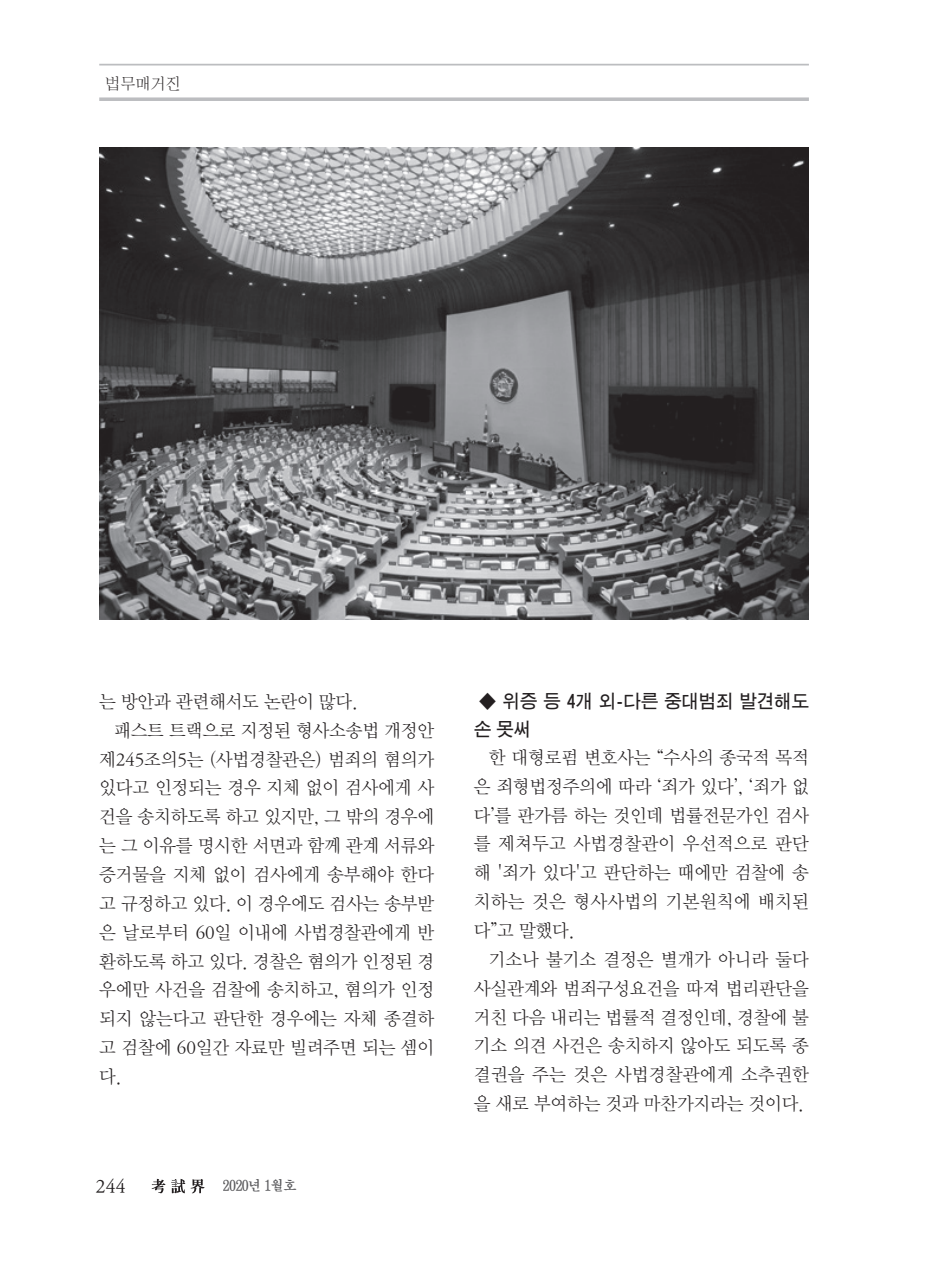
<style>
.page{position:relative;width:933px;height:1275px;background:#fff}
.page>*{position:absolute;margin:0;border:0;box-sizing:border-box;transform-origin:0 0}
.t1{font:19.25px "DX Nmu Std 30";color:#231f20}
.t2{font:18.38px/28.9px "DX Nmu Std 20";letter-spacing:-.01em;color:#231f20;text-align:justify}
.t3{font:18.38px/28px "D Xgo Std 40";letter-spacing:-.01em;color:#231f20;scale:.95 1}
.t4{font:15.75px "DX Shnm Std";letter-spacing:-.01em;color:#231f20}
.t5{font:14px "D Xmu Std 40";letter-spacing:-.05em;color:#5a5a5d;scale:.95 1}
</style>
<div class="page">
<svg style="left:99px;top:97px;width:710px;height:4px;background:#c4c4c7"></svg>
<hr style="left:99px;top:64px;width:710px;height:2px;background:#bcbdc0">
<svg style="left:152px;top:1179px;width:13px;height:14px"></svg>
<svg style="left:171px;top:1179px;width:14px;height:14px"></svg>
<svg style="left:191px;top:1179px;width:14px;height:14px"></svg>
<img style="left:99px;top:148px;width:710px;height:472px">
<p class="t4" style="left:105px;top:76px;width:77px">법무매거진</p>
<p class="t2" style="left:99px;top:687px;width:260px">는 방안과 관련해서도 논란이 많다.</p>
<p class="t2" style="left:114px;top:716px;width:321px">패스트 트랙으로 지정된 형사소송법 개정안</p>
<p class="t2" style="left:99px;top:745px;width:336px">제245조의5는 (사법경찰관은) 범죄의 혐의가</p>
<p class="t2" style="left:99px;top:774px;width:336px">있다고 인정되는 경우 지체 없이 검사에게 사</p>
<p class="t2" style="left:99px;top:803px;width:336px">건을 송치하도록 하고 있지만, 그 밖의 경우에</p>
<p class="t2" style="left:99px;top:832px;width:336px">는 그 이유를 명시한 서면과 함께 관계 서류와</p>
<p class="t2" style="left:99px;top:861px;width:336px">증거물을 지체 없이 검사에게 송부해야 한다</p>
<p class="t2" style="left:99px;top:889px;width:336px">고 규정하고 있다. 이 경우에도 검사는 송부받</p>
<p class="t2" style="left:99px;top:918px;width:336px">은 날로부터 60일 이내에 사법경찰관에게 반</p>
<p class="t2" style="left:99px;top:947px;width:336px">환하도록 하고 있다. 경찰은 혐의가 인정된 경</p>
<p class="t2" style="left:99px;top:976px;width:336px">우에만 사건을 검찰에 송치하고, 혐의가 인정</p>
<p class="t2" style="left:99px;top:1005px;width:336px">되지 않는다고 판단한 경우에는 자체 종결하</p>
<p class="t2" style="left:99px;top:1034px;width:336px">고 검찰에 60일간 자료만 빌려주면 되는 셈이</p>
<p class="t2" style="left:99px;top:1063px;width:24px">다.</p>
<p class="t1" style="left:95px;top:1177px;width:31px">244</p>
<p class="t5" style="left:222px;top:1179px;width:80px">2020년 1월호</p>
<p class="t3" style="left:474px;top:688px;width:354px">◆ 위증 등 4개 외-다른 중대범죄 발견해도 손 못써</p>
<p class="t2" style="left:474px;top:743px;width:336px;text-indent:15px">한 대형로펌 변호사는 “수사의 종국적 목적 은 죄형법정주의에 따라 ‘죄가 있다’, ‘죄가 없 다’를 판가름 하는 것인데 법률전문가인 검사 를 제쳐두고 사법경찰관이 우선적으로 판단 해 '죄가 있다'고 판단하는 때에만 검찰에 송 치하는 것은 형사사법의 기본원칙에 배치된 다”고 말했다.</p>
<p class="t2" style="left:474px;top:945px;width:336px;text-indent:15px">기소나 불기소 결정은 별개가 아니라 둘다 사실관계와 범죄구성요건을 따져 법리판단을 거친 다음 내리는 법률적 결정인데, 경찰에 불 기소 의견 사건은 송치하지 않아도 되도록 종 결권을 주는 것은 사법경찰관에게 소추권한 을 새로 부여하는 것과 마찬가지라는 것이다.</p>
</div>
